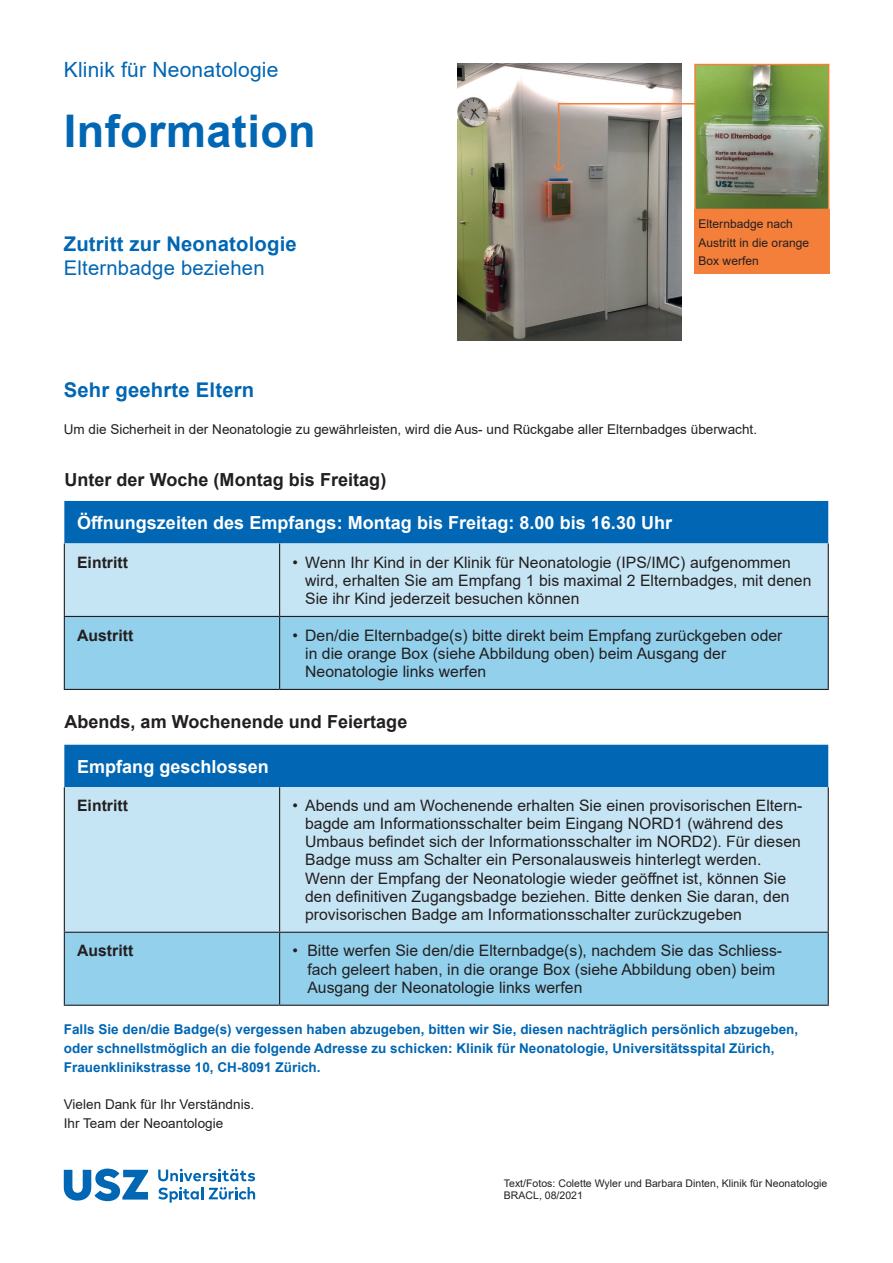
<style>
.page{position:relative;width:893px;height:1263px;background:#fff}
.page>*{position:absolute;margin:0;border:0;box-sizing:border-box;transform-origin:0 0}
.t1{font:700 45px "Arial";letter-spacing:.01em;color:#0166b3}
.t2{font:21px "Arial";letter-spacing:.01em;color:#0166b3}
.t3{font:700 20.25px "Arial";letter-spacing:.01em;color:#0166b3}
.t4{font:20.25px "Arial";letter-spacing:.01em;color:#0166b3}
.t5{font:700 18px "Arial";color:#fff}
.t6{font:700 18px "Arial";color:#231f20}
.t7{font:15.75px/18px "Arial";color:#231f20}
.t8{font:700 15.75px "Arial";color:#231f20}
.t9{font:700 13.5px/18.8px "Arial";color:#0166b3}
.t10{font:13.5px/18.8px "Arial";color:#231f20}
.t11{font:12px/18.8px "Arial";color:#231f20}
.t12{font:10.5px/12px "Arial";color:#231f20}
</style>
<div class="page">
<svg style="left:64px;top:1168px;width:84px;height:33px"></svg>
<svg style="left:209px;top:1187px;width:46px;height:12px"></svg>
<svg style="left:158px;top:1187px;width:45px;height:16px"></svg>
<svg style="left:158px;top:1169px;width:97px;height:12px"></svg>
<div style="left:64px;top:501px;width:764px;height:42px;background:#0166b3"></div>
<div style="left:65px;top:543px;width:763px;height:73px;background:#c6e5f4"></div>
<svg style="left:64px;top:617px;width:764px;height:388px;background:#a4d2ea"></svg>
<hr style="left:64px;top:543px;width:1px;height:73px;background:#231f20">
<hr style="left:279px;top:543px;width:1px;height:73px;background:#231f20">
<hr style="left:828px;top:543px;width:1px;height:73px;background:#231f20">
<hr style="left:279px;top:617px;width:1px;height:72px;background:#231f20">
<hr style="left:64px;top:787px;width:1px;height:145px;background:#231f20">
<hr style="left:279px;top:787px;width:1px;height:145px;background:#231f20">
<hr style="left:828px;top:787px;width:1px;height:145px;background:#231f20">
<hr style="left:64px;top:932px;width:216px;height:1px;background:#231f20">
<hr style="left:280px;top:932px;width:549px;height:1px;background:#231f20">
<hr style="left:64px;top:933px;width:1px;height:72px;background:#231f20">
<hr style="left:279px;top:933px;width:1px;height:72px;background:#231f20">
<hr style="left:828px;top:933px;width:1px;height:72px;background:#231f20">
<hr style="left:64px;top:1005px;width:216px;height:1px;background:#231f20">
<hr style="left:280px;top:1005px;width:549px;height:1px;background:#231f20">
<hr style="left:64px;top:616px;width:216px;height:1px;background:#231f20">
<hr style="left:64px;top:617px;width:1px;height:72px;background:#231f20">
<hr style="left:280px;top:616px;width:549px;height:1px;background:#231f20">
<hr style="left:828px;top:617px;width:1px;height:72px;background:#231f20">
<hr style="left:64px;top:689px;width:216px;height:1px;background:#231f20">
<hr style="left:280px;top:689px;width:549px;height:1px;background:#231f20">
<img style="left:457px;top:64px;width:224px;height:276px">
<img style="left:697px;top:67px;width:129px;height:140px">
<div style="left:694px;top:64px;width:135px;height:146px;border:2px solid #f47f3a"></div>
<hr style="left:558px;top:103px;width:138px;height:1px;background:#f47f3a">
<hr style="left:558px;top:103px;width:1px;height:68px;background:#f47f3a">
<svg style="left:551px;top:162px;width:15px;height:11px"></svg>
<div style="left:694px;top:209px;width:135px;height:65px;background:#f47f3a"></div>
<h2 class="t2" style="left:64px;top:55px;width:216px">Klinik für Neonatologie</h2>
<h1 class="t1" style="left:64px;top:99px;width:254px">Information</h1>
<p class="t3" style="left:64px;top:230px;width:235px">Zutritt zur Neonatologie</p>
<p class="t4" style="left:64px;top:254px;width:202px">Elternbadge beziehen</p>
<p class="t11" style="left:698px;top:214px;width:112px">Elternbadge nach<br>Austritt in die orange<br>Box werfen</p>
<p class="t3" style="left:64px;top:375px;width:192px">Sehr geehrte Eltern</p>
<p class="t10" style="left:64px;top:420px;width:695px">Um die Sicherheit in der Neonatologie zu gewährleisten, wird die Aus- und Rückgabe aller Elternbadges überwacht.</p>
<p class="t6" style="left:64px;top:467px;width:323px">Unter der Woche (Montag bis Freitag)</p>
<p class="t5" style="left:77px;top:510px;width:597px">Öffnungszeiten des Empfangs: Montag bis Freitag: 8.00 bis 16.30 Uhr</p>
<p class="t8" style="left:77px;top:551px;width:52px">Eintritt</p>
<p class="t7" style="left:305px;top:553px;width:508px;text-indent:-13px">• Wenn Ihr Kind in der Klinik für Neonatologie (IPS/IMC) aufgenommen wird, erhalten Sie am Empfang 1 bis maximal 2 Elternbadges, mit denen<br>Sie ihr Kind jederzeit besuchen können</p>
<p class="t8" style="left:77px;top:624px;width:58px">Austritt</p>
<p class="t7" style="left:305px;top:626px;width:479px;text-indent:-13px">• Den/die Elternbadge(s) bitte direkt beim Empfang zurückgeben oder in die orange Box (siehe Abbildung oben) beim Ausgang der<br>Neonatologie links werfen</p>
<p class="t6" style="left:64px;top:709px;width:344px">Abends, am Wochenende und Feiertage</p>
<p class="t5" style="left:77px;top:753px;width:193px">Empfang geschlossen</p>
<p class="t8" style="left:77px;top:795px;width:52px">Eintritt</p>
<p class="t7" style="left:305px;top:797px;width:499px;text-indent:-13px">• Abends und am Wochenende erhalten Sie einen provisorischen Eltern&shy;bagde am Informationsschalter beim Eingang NORD1 (während des Umbaus befindet sich der Informationsschalter im NORD2). Für diesen Badge muss am Schalter ein Personalausweis hinterlegt werden.<br>Wenn der Empfang der Neonatologie wieder geöffnet ist, können Sie den definitiven Zugangsbadge beziehen. Bitte denken Sie daran, den provisorischen Badge am Informationsschalter zurückzugeben</p>
<p class="t8" style="left:77px;top:940px;width:58px">Austritt</p>
<p class="t7" style="left:307px;top:942px;width:476px;text-indent:-15px">• Bitte werfen Sie den/die Elternbadge(s), nachdem Sie das Schliess&shy;fach geleert haben, in die orange Box (siehe Abbildung oben) beim<br>Ausgang der Neonatologie links werfen</p>
<p class="t9" style="left:64px;top:1020px;width:736px">Falls Sie den/die Badge(s) vergessen haben abzugeben, bitten wir Sie, diesen nachträglich persönlich abzugeben, oder schnellstmöglich an die folgende Adresse zu schicken: Klinik für Neonatologie, Universitätsspital Zürich,<br>Frauenklinikstrasse 10, CH-8091 Zürich.</p>
<p class="t10" style="left:64px;top:1095px;width:192px">Vielen Dank für Ihr Verständnis.<br>Ihr Team der Neoantologie</p>
<p class="t12" style="left:504px;top:1178px;width:325px">Text/Fotos: Colette Wyler und Barbara Dinten, Klinik für Neonatologie<br>BRACL, 08/2021</p>
</div>
